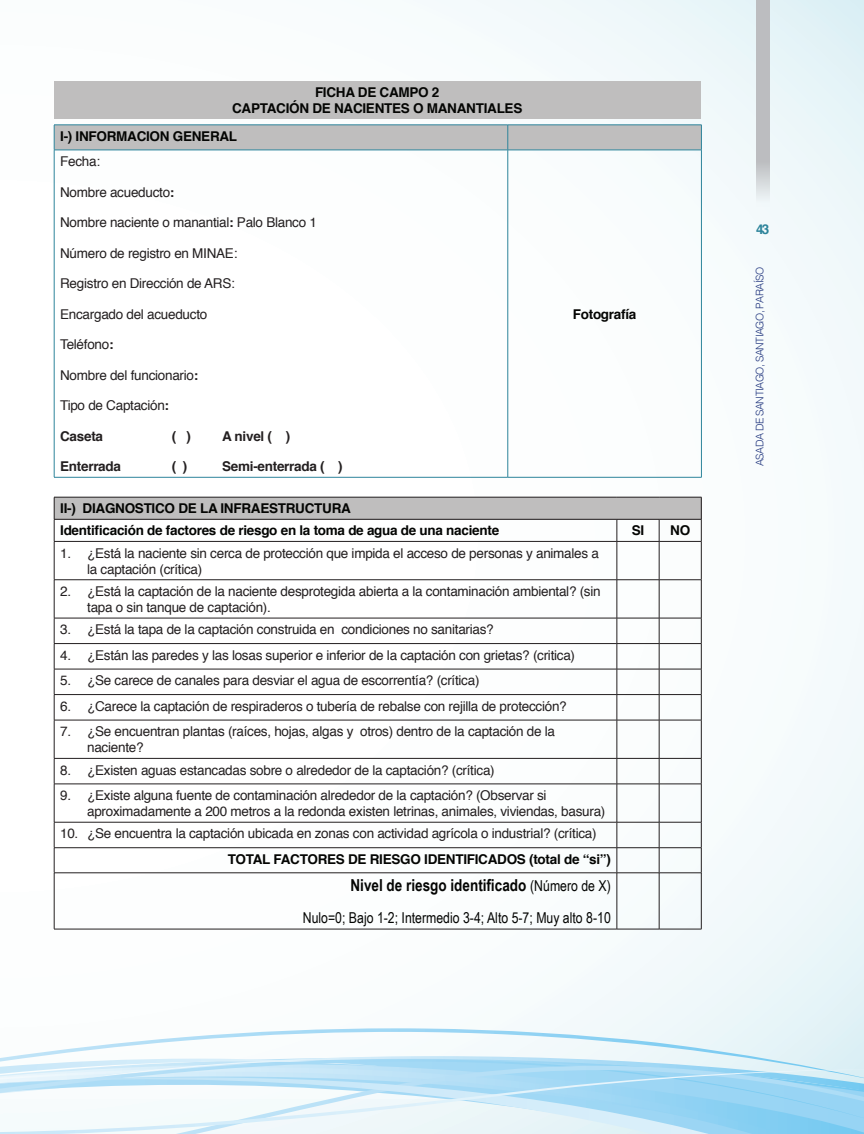
<style>
.page{position:relative;width:864px;height:1134px;background:#fff}
.page>*{position:absolute;margin:0;border:0;box-sizing:border-box;transform-origin:0 0}
.t1{font:700 16.5px "Arial Narrow";color:#040503}
.t2{font:15px "Arial Narrow";color:#040503}
.t3{font:13.5px/16.2px "Helvetica";letter-spacing:-.02em;color:#231f20}
.t4{font:700 13.5px/15.5px "Helvetica";letter-spacing:-.02em;color:#040503;text-align:center}
.t5{font:700 13.5px "Helvetica";letter-spacing:-.02em;color:#231f20}
.t6{font:700 13.5px "Helvetica";color:#2d849b}
.t7{font:300 10.5px "Helvetica";letter-spacing:-.05em;color:#253980}
.s1{font-weight:700}
.s2{font-weight:400;font-size:15px}
</style>
<div class="page">
<div style="left:0;top:0;width:864px;height:1134px;background:linear-gradient(to right,#fffffe,#f2f9fa)"></div>
<svg style="left:1px;top:1028px;width:863px;height:25px"></svg>
<hr style="left:0;top:0;width:1px;height:1134px;background:#fff">
<svg style="left:0;top:1053px;width:864px;height:81px"></svg>
<svg style="left:756px;top:0;width:14px;height:206px;background:#c2c3c6"></svg>
<div style="left:54px;top:81px;width:646px;height:38px;background:#bfbebe"></div>
<svg style="left:54px;top:125px;width:648px;height:25px;background:#b9bbbc"></svg>
<hr style="left:54px;top:150px;width:454px;height:1px;background:#2d849b">
<hr style="left:54px;top:150px;width:1px;height:327px;background:#2d849b">
<hr style="left:508px;top:150px;width:194px;height:1px;background:#2d849b">
<hr style="left:508px;top:150px;width:1px;height:327px;background:#2d849b">
<hr style="left:701px;top:150px;width:1px;height:327px;background:#2d849b">
<hr style="left:54px;top:477px;width:454px;height:1px;background:#2d849b">
<hr style="left:508px;top:477px;width:194px;height:1px;background:#2d849b">
<div style="left:54px;top:497px;width:647px;height:22px;background:#bfbebe"></div>
<hr style="left:54px;top:497px;width:563px;height:1px;background:#231f20">
<hr style="left:617px;top:497px;width:42px;height:1px;background:#231f20">
<hr style="left:659px;top:497px;width:43px;height:1px;background:#231f20">
<hr style="left:54px;top:519px;width:563px;height:1px;background:#231f20">
<svg style="left:54px;top:497px;width:1px;height:44px"></svg>
<hr style="left:617px;top:519px;width:42px;height:1px;background:#231f20">
<svg style="left:617px;top:519px;width:1px;height:22px"></svg>
<hr style="left:659px;top:519px;width:43px;height:1px;background:#231f20">
<svg style="left:659px;top:519px;width:1px;height:22px"></svg>
<svg style="left:701px;top:497px;width:1px;height:44px"></svg>
<hr style="left:54px;top:541px;width:563px;height:1px;background:#231f20">
<hr style="left:54px;top:542px;width:1px;height:38px;background:#231f20">
<hr style="left:617px;top:541px;width:42px;height:1px;background:#231f20">
<hr style="left:617px;top:542px;width:1px;height:38px;background:#231f20">
<hr style="left:659px;top:541px;width:43px;height:1px;background:#231f20">
<hr style="left:659px;top:542px;width:1px;height:38px;background:#231f20">
<hr style="left:701px;top:542px;width:1px;height:38px;background:#231f20">
<hr style="left:54px;top:579px;width:563px;height:1px;background:#231f20">
<hr style="left:54px;top:580px;width:1px;height:38px;background:#231f20">
<hr style="left:617px;top:579px;width:42px;height:1px;background:#231f20">
<hr style="left:617px;top:580px;width:1px;height:38px;background:#231f20">
<hr style="left:659px;top:579px;width:43px;height:1px;background:#231f20">
<hr style="left:659px;top:580px;width:1px;height:38px;background:#231f20">
<hr style="left:701px;top:580px;width:1px;height:38px;background:#231f20">
<hr style="left:54px;top:618px;width:563px;height:1px;background:#231f20">
<hr style="left:617px;top:618px;width:42px;height:1px;background:#231f20">
<hr style="left:659px;top:618px;width:43px;height:1px;background:#231f20">
<hr style="left:54px;top:643px;width:563px;height:1px;background:#231f20">
<hr style="left:617px;top:643px;width:42px;height:1px;background:#231f20">
<hr style="left:659px;top:643px;width:43px;height:1px;background:#231f20">
<hr style="left:54px;top:669px;width:563px;height:1px;background:#231f20">
<hr style="left:617px;top:669px;width:42px;height:1px;background:#231f20">
<hr style="left:659px;top:669px;width:43px;height:1px;background:#231f20">
<hr style="left:54px;top:694px;width:563px;height:1px;background:#231f20">
<svg style="left:54px;top:618px;width:1px;height:102px"></svg>
<hr style="left:617px;top:694px;width:42px;height:1px;background:#231f20">
<svg style="left:617px;top:618px;width:1px;height:102px"></svg>
<hr style="left:659px;top:694px;width:43px;height:1px;background:#231f20">
<svg style="left:659px;top:618px;width:1px;height:102px"></svg>
<svg style="left:701px;top:618px;width:1px;height:102px"></svg>
<hr style="left:54px;top:720px;width:563px;height:1px;background:#231f20">
<hr style="left:54px;top:720px;width:1px;height:38px;background:#231f20">
<hr style="left:617px;top:720px;width:42px;height:1px;background:#231f20">
<hr style="left:617px;top:720px;width:1px;height:38px;background:#231f20">
<hr style="left:659px;top:720px;width:43px;height:1px;background:#231f20">
<hr style="left:659px;top:720px;width:1px;height:38px;background:#231f20">
<hr style="left:701px;top:720px;width:1px;height:38px;background:#231f20">
<hr style="left:54px;top:758px;width:563px;height:1px;background:#231f20">
<svg style="left:54px;top:759px;width:1px;height:25px"></svg>
<hr style="left:617px;top:758px;width:42px;height:1px;background:#231f20">
<svg style="left:617px;top:759px;width:1px;height:25px"></svg>
<hr style="left:659px;top:758px;width:43px;height:1px;background:#231f20">
<svg style="left:659px;top:759px;width:1px;height:25px"></svg>
<svg style="left:701px;top:759px;width:1px;height:25px"></svg>
<hr style="left:54px;top:784px;width:563px;height:1px;background:#231f20">
<hr style="left:54px;top:784px;width:1px;height:38px;background:#231f20">
<hr style="left:617px;top:784px;width:42px;height:1px;background:#231f20">
<hr style="left:617px;top:784px;width:1px;height:38px;background:#231f20">
<hr style="left:659px;top:784px;width:43px;height:1px;background:#231f20">
<hr style="left:659px;top:784px;width:1px;height:38px;background:#231f20">
<hr style="left:701px;top:784px;width:1px;height:38px;background:#231f20">
<hr style="left:54px;top:822px;width:563px;height:1px;background:#231f20">
<hr style="left:617px;top:822px;width:42px;height:1px;background:#231f20">
<hr style="left:659px;top:822px;width:43px;height:1px;background:#231f20">
<hr style="left:54px;top:847px;width:563px;height:1px;background:#231f20">
<svg style="left:54px;top:822px;width:1px;height:51px"></svg>
<hr style="left:617px;top:847px;width:42px;height:1px;background:#231f20">
<svg style="left:617px;top:822px;width:1px;height:51px"></svg>
<hr style="left:659px;top:847px;width:43px;height:1px;background:#231f20">
<svg style="left:659px;top:822px;width:1px;height:51px"></svg>
<svg style="left:701px;top:822px;width:1px;height:51px"></svg>
<hr style="left:54px;top:873px;width:563px;height:1px;background:#231f20">
<hr style="left:54px;top:873px;width:1px;height:56px;background:#231f20">
<hr style="left:617px;top:873px;width:42px;height:1px;background:#231f20">
<hr style="left:617px;top:873px;width:1px;height:56px;background:#231f20">
<hr style="left:659px;top:873px;width:43px;height:1px;background:#231f20">
<hr style="left:659px;top:873px;width:1px;height:56px;background:#231f20">
<hr style="left:701px;top:873px;width:1px;height:56px;background:#231f20">
<hr style="left:54px;top:929px;width:563px;height:1px;background:#231f20">
<hr style="left:617px;top:929px;width:42px;height:1px;background:#231f20">
<hr style="left:659px;top:929px;width:43px;height:1px;background:#231f20">
<p class="t4" style="left:232px;top:85px;width:292px">FICHA DE CAMPO 2<br>CAPTACIÓN DE NACIENTES O MANANTIALES</p>
<p class="t4" style="left:60px;top:129px;width:179px">I-) INFORMACION GENERAL</p>
<p class="t3" style="left:60px;top:154px;width:41px">Fecha:</p>
<p class="t3" style="left:60px;top:184px;width:116px">Nombre acueducto<span class="s1">:</span></p>
<p class="t3" style="left:60px;top:215px;width:258px">Nombre naciente o manantial<span class="s1">:</span> Palo Blanco 1</p>
<p class="t3" style="left:60px;top:245px;width:179px">Número de registro en MINAE:</p>
<p class="t3" style="left:60px;top:276px;width:176px">Registro en Dirección de ARS:</p>
<p class="t3" style="left:60px;top:306px;width:149px">Encargado del acueducto</p>
<p class="t3" style="left:60px;top:337px;width:55px">Teléfono<span class="s1">:</span></p>
<p class="t3" style="left:60px;top:367px;width:140px">Nombre del funcionario<span class="s1">:</span></p>
<p class="t3" style="left:60px;top:398px;width:110px">Tipo de Captación<span class="s1">:</span></p>
<p class="t5" style="left:60px;top:425px;width:44px">Caseta</p>
<p class="t5" style="left:172px;top:425px;width:21px">( )</p>
<p class="t5" style="left:222px;top:425px;width:70px">A nivel ( )</p>
<p class="t5" style="left:60px;top:456px;width:62px">Enterrada</p>
<p class="t5" style="left:172px;top:456px;width:17px">( )</p>
<p class="t5" style="left:222px;top:456px;width:122px">Semi-enterrada ( )</p>
<p class="t4" style="left:60px;top:498px;width:441px;line-height:22.2px;text-align:left">II-) DIAGNOSTICO DE LA INFRAESTRUCTURA<br>Identificación de factores de riesgo en la toma de agua de una naciente</p>
<p class="t4" style="left:573px;top:306px;width:65px">Fotografía</p>
<p class="t4" style="left:632px;top:523px;width:14px">SI</p>
<p class="t4" style="left:670px;top:523px;width:21px">NO</p>
<p class="t3" style="left:87px;top:545px;width:513px;text-indent:-27px">1. ¿Está la naciente sin cerca de protección que impida el acceso de personas y animales a la captación (crítica)</p>
<p class="t3" style="left:87px;top:583px;width:515px;text-indent:-27px">2. ¿Está la captación de la naciente desprotegida abierta a la contaminación ambiental? (sin tapa o sin tanque de captación).</p>
<p class="t3" style="left:60px;top:622px;width:435px">3. ¿Está la tapa de la captación construida en condiciones no sanitarias?</p>
<p class="t3" style="left:60px;top:647px;width:516px">4. ¿Están las paredes y las losas superior e inferior de la captación con grietas? (critica)</p>
<p class="t3" style="left:60px;top:673px;width:421px">5. ¿Se carece de canales para desviar el agua de escorrentía? (crítica)</p>
<p class="t3" style="left:60px;top:698px;width:508px">6. ¿Carece la captación de respiraderos o tubería de rebalse con rejilla de protección?</p>
<p class="t3" style="left:87px;top:724px;width:469px;text-indent:-27px">7. ¿Se encuentran plantas (raíces, hojas, algas y otros) dentro de la captación de la naciente?</p>
<p class="t3" style="left:60px;top:762px;width:436px">8. ¿Existen aguas estancadas sobre o alrededor de la captación? (crítica)</p>
<p class="t3" style="left:87px;top:788px;width:520px;text-indent:-27px">9. ¿Existe alguna fuente de contaminación alrededor de la captación? (Observar si aproximadamente a 200 metros a la redonda existen letrinas, animales, viviendas, basura)</p>
<p class="t3" style="left:60px;top:826px;width:538px">10. ¿Se encuentra la captación ubicada en zonas con actividad agrícola o industrial? (crítica)</p>
<p class="t4" style="left:228px;top:852px;width:385px">TOTAL FACTORES DE RIESGO IDENTIFICADOS (total de “si”)</p>
<p class="t1" style="left:350px;top:873px;width:262px">Nivel de riesgo identificado <span class="s2">(Número de X)</span></p>
<p class="t2" style="left:303px;top:907px;width:310px">Nulo=0; Bajo 1-2; Intermedio 3-4; Alto 5-7; Muy alto 8-10</p>
<p class="t6" style="left:756px;top:219px;width:15px">43</p>
<p class="t7" style="left:751px;top:466px;width:201px;rotate:-90deg">ASADA DE SANTIAGO, SANTIAGO, PARAÍSO</p>
</div>
